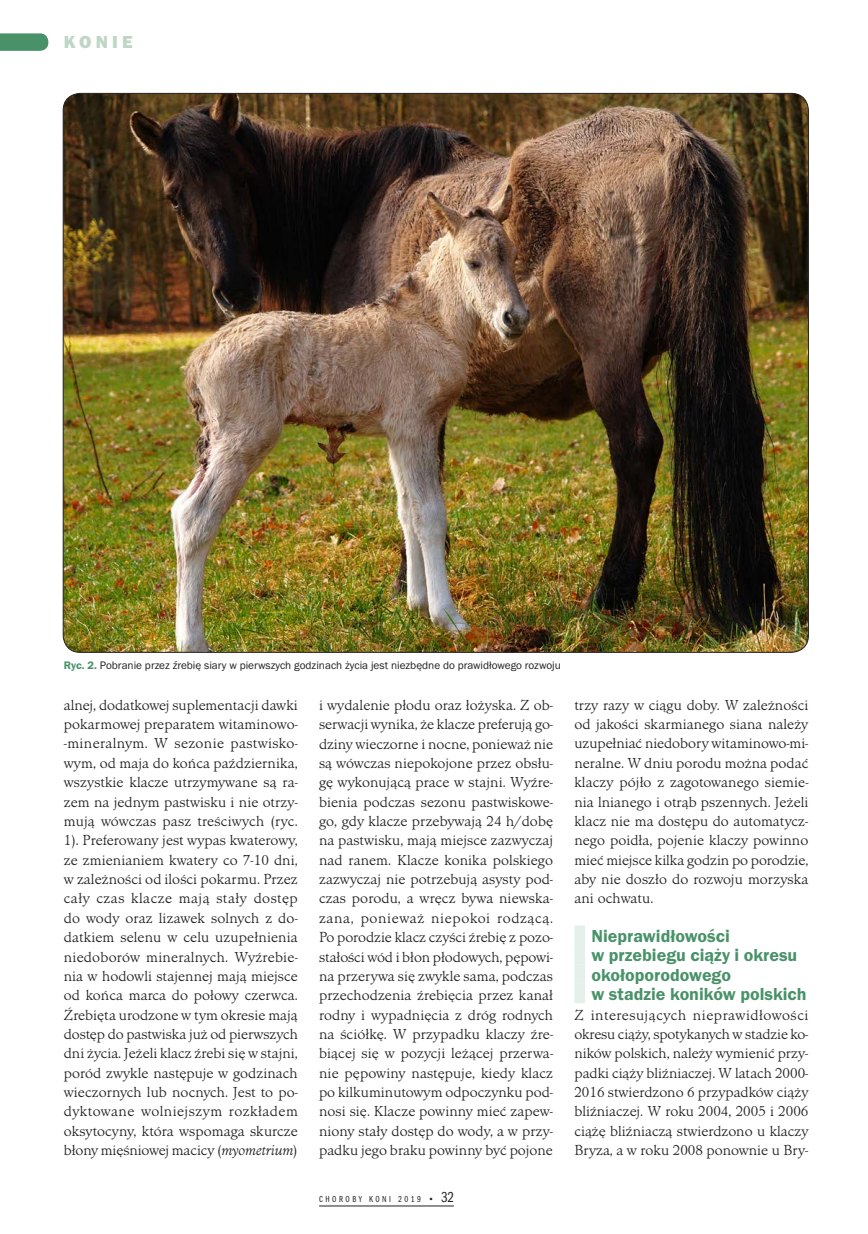
<style>
.page{position:relative;width:868px;height:1234px;background:#fff}
.page>*{position:absolute;margin:0;border:0;box-sizing:border-box;transform-origin:0 0}
.t1{font:18px/19.4px "Franklin Got URWTCE Dem";color:#499269}
.t2{font:18px "Franklin Got URWTCE Hea";letter-spacing:.225em;color:#bfd6c7}
.t3{font:300 15px/19.4px "Minister TCE";color:#231f20;text-align:justify}
.t4{font:11.25px "Franklin Got URWTCE Boo";color:#231f20}
.t5{font:9px "Franklin Got URWTCE Boo Com";letter-spacing:.285em;color:#231f20}
.s1{font-family:"Franklin Got URWTCE Dem";color:#499269}
.s2{font-style:italic}
.s3{font-size:15px}
</style>
<div class="page">
<hr style="left:319px;top:1205px;width:135px;height:1px;background:#231f20">
<svg style="left:0;top:33px;width:48px;height:18px"></svg>
<div style="left:574px;top:925px;width:11px;height:19px;background:#e6f0ea"></div>
<div style="left:574px;top:944px;width:11px;height:20px;background:#e6f0ea"></div>
<div style="left:574px;top:964px;width:11px;height:19px;background:#e6f0ea"></div>
<div style="left:574px;top:983px;width:11px;height:19px;background:#e6f0ea"></div>
<img style="left:63px;top:93px;width:745px;height:559px">
<p class="t2" style="left:64px;top:32px;width:70px">KONIE</p>
<p class="t4" style="left:64px;top:658px;width:498px"><span class="s1">Ryc. 2.</span> Pobranie przez źrebię siary w pierwszych godzinach życia jest niezbędne do prawidłowego rozwoju</p>
<p class="t3" style="left:64px;top:695px;width:235px">alnej, dodatkowej suplementacji dawki pokarmowej preparatem witaminowo--mineralnym. W sezonie pastwisko&shy;wym, od maja do końca października, wszystkie klacze utrzymywane są ra&shy;zem na jednym pastwisku i nie otrzy&shy;mują wówczas pasz treściwych (ryc.<br>1). Preferowany jest wypas kwaterowy, ze zmienianiem kwatery co 7-10 dni, w zależności od ilości pokarmu. Przez cały czas klacze mają stały dostęp do wody oraz lizawek solnych z do&shy;datkiem selenu w celu uzupełnienia niedoborów mineralnych. Wyźrebie&shy;nia w hodowli stajennej mają miejsce od końca marca do połowy czerwca.<br>Źrebięta urodzone w tym okresie mają dostęp do pastwiska już od pierwszych dni życia. Jeżeli klacz źrebi się w stajni, poród zwykle następuje w godzinach wieczornych lub nocnych. Jest to po&shy;dyktowane wolniejszym rozkładem oksytocyny, która wspomaga skurcze błony mięśniowej macicy (<span class="s2">myometrium</span>)</p>
<p class="t3" style="left:319px;top:695px;width:235px">i wydalenie płodu oraz łożyska. Z ob&shy;serwacji wynika, że klacze preferują go&shy;dziny wieczorne i nocne, ponieważ nie są wówczas niepokojone przez obsłu&shy;gę wykonującą prace w stajni. Wyźre&shy;bienia podczas sezonu pastwiskowe&shy;go, gdy klacze przebywają 24 h/dobę na pastwisku, mają miejsce zazwyczaj nad ranem. Klacze konika polskiego zazwyczaj nie potrzebują asysty pod&shy;czas porodu, a wręcz bywa niewska&shy;zana, ponieważ niepokoi rodzącą.<br>Po porodzie klacz czyści źrebię z pozo&shy;stałości wód i błon płodowych, pępowi&shy;na przerywa się zwykle sama, podczas przechodzenia źrebięcia przez kanał rodny i wypadnięcia z dróg rodnych na ściółkę. W przypadku klaczy źre&shy;biącej się w pozycji leżącej przerwa&shy;nie pępowiny następuje, kiedy klacz po kilkuminutowym odpoczynku pod&shy;nosi się. Klacze powinny mieć zapew&shy;niony stały dostęp do wody, a w przy&shy;padku jego braku powinny być pojone</p>
<p class="t3" style="left:574px;top:695px;width:235px">trzy razy w ciągu doby. W zależności od jakości skarmianego siana należy uzupełniać niedobory witaminowo-mi&shy;neralne. W dniu porodu można podać klaczy pójło z zagotowanego siemie&shy;nia lnianego i otrąb pszennych. Jeżeli klacz nie ma dostępu do automatycz&shy;nego poidła, pojenie klaczy powinno mieć miejsce kilka godzin po porodzie, aby nie doszło do rozwoju morzyska ani ochwatu.</p>
<p class="t1" style="left:591px;top:926px;width:217px">Nieprawidłowości<br>w przebiegu ciąży i okresu okołoporodowego<br>w stadzie koników polskich</p>
<p class="t3" style="left:574px;top:1004px;width:235px">Z interesujących nieprawidłowości okresu ciąży, spotykanych w stadzie ko&shy;ników polskich, należy wymienić przy&shy;padki ciąży bliźniaczej. W latach 2000- 2016 stwierdzono 6 przypadków ciąży bliźniaczej. W roku 2004, 2005 i 2006 ciążę bliźniaczą stwierdzono u klaczy Bryza, a w roku 2008 ponownie u Bry-</p>
<p class="t5" style="left:319px;top:1193px;width:136px">CHOROBY KONI 2019 • <span class="s3">32</span></p>
</div>
